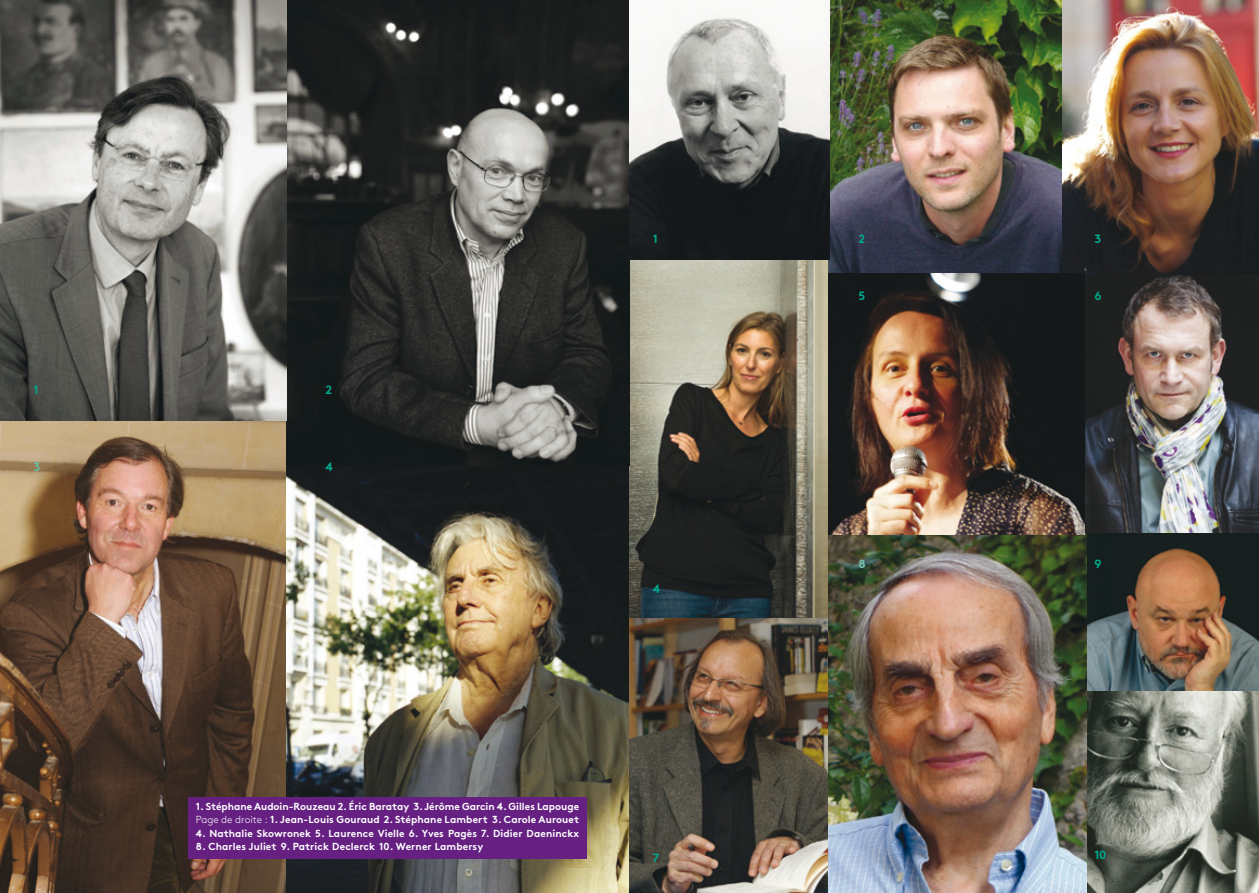
<style>
.page{position:relative;width:1259px;height:893px;background:#fff}
.page>*{position:absolute;margin:0;border:0;box-sizing:border-box;transform-origin:0 0}
.t1{font:700 12px "Brown";color:#00aa8d}
.t2{font:700 12px "Brown";color:#74c3ae}
.t3{font:700 12px "Brown";color:#68bfa9}
.t4{font:700 10.2px/13.5px "Brown";letter-spacing:.01em;color:#fff}
.s1{font-weight:300}
</style>
<div class="page">
<img style="left:0;top:420px;width:286px;height:473px">
<img style="left:286px;top:465px;width:343px;height:428px">
<img style="left:868px;top:275px;width:391px;height:258px">
<img style="left:1062px;top:0;width:197px;height:275px">
<img style="left:629px;top:259px;width:239px;height:360px">
<img style="left:1086px;top:533px;width:173px;height:158px">
<img style="left:1086px;top:691px;width:173px;height:202px">
<img style="left:829px;top:0;width:233px;height:325px">
<img style="left:286px;top:0;width:343px;height:465px">
<img style="left:0;top:0;width:286px;height:420px">
<img style="left:629px;top:6px;width:200px;height:253px">
<img style="left:629px;top:619px;width:200px;height:274px">
<img style="left:829px;top:533px;width:257px;height:360px">
<div style="left:188px;top:798px;width:399px;height:61px;background:#652082"></div>
<p class="t1" style="left:34px;top:380px;width:7px">1</p>
<p class="t1" style="left:325px;top:380px;width:8px">2</p>
<p class="t3" style="left:34px;top:457px;width:8px">3</p>
<p class="t1" style="left:325px;top:457px;width:9px">4</p>
<p class="t1" style="left:653px;top:229px;width:7px">1</p>
<p class="t1" style="left:653px;top:579px;width:9px">4</p>
<p class="t1" style="left:858px;top:229px;width:8px">2</p>
<p class="t1" style="left:1094px;top:229px;width:8px">3</p>
<p class="t1" style="left:858px;top:286px;width:8px">5</p>
<p class="t1" style="left:1094px;top:286px;width:9px">6</p>
<p class="t2" style="left:858px;top:554px;width:9px">8</p>
<p class="t1" style="left:1094px;top:554px;width:9px">9</p>
<p class="t4" style="left:196px;top:798px;width:385px">1. Stéphane Audoin-Rouzeau 2. Éric Baratay 3. Jérôme Garcin 4. Gilles Lapouge<br><span class="s1">Page de droite :</span> 1. Jean-Louis Gouraud 2. Stéphane Lambert 3. Carole Aurouet</p>
<p class="t4" style="left:196px;top:825px;width:385px">4. Nathalie Skowronek 5. Laurence Vielle 6. Yves Pagès 7. Didier Daeninckx</p>
<p class="t4" style="left:196px;top:839px;width:289px">8. Charles Juliet 9. Patrick Declerck 10. Werner Lambersy</p>
<p class="t1" style="left:653px;top:848px;width:8px">7</p>
<p class="t1" style="left:1094px;top:845px;width:13px">10</p>
</div>
